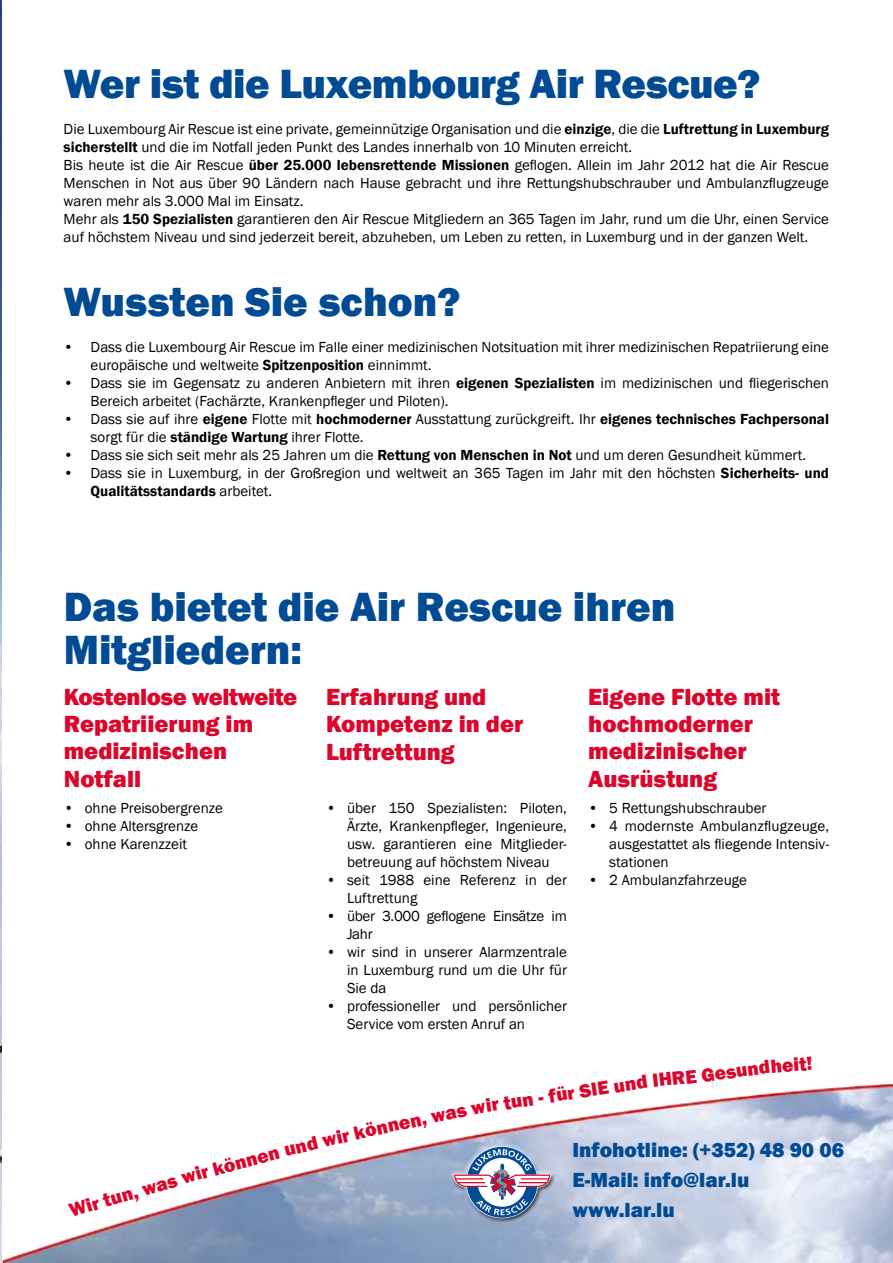
<style>
.page{position:relative;width:893px;height:1263px;background:#fff}
.page>*{position:absolute;margin:0;border:0;box-sizing:border-box;transform-origin:0 0}
.t1{font:800 42px/43.5px "Franklin Gothic";color:#004b93}
.t2{font:800 24px/27.6px "Franklin Gothic";color:#dd052b}
.t3{font:800 21px/30px "Franklin Gothic";color:#004b93}
.t4{font:800 19.5px "Franklin Gothic";color:#dd052b}
.t5{font:15px/18px "Franklin Gothic";color:#000}
.t6{font:15px/18px "Franklin Gothic";letter-spacing:-.02em;color:#000}
.s1{font-weight:600}
</style>
<div class="page">
<img style="left:0;top:0;width:2px;height:1263px">
<img style="left:41px;top:1083px;width:852px;height:164px">
<div style="left:449px;top:1142px;width:105px;height:58px;background:#fff;opacity:.75"></div>
<div style="left:452px;top:1160px;width:103px;height:62px;background:#000;opacity:.75"></div>
<svg style="left:454px;top:1146px;width:97px;height:72px"></svg>
<h1 class="t1" style="left:64px;top:62px;width:698px">Wer ist die Luxembourg Air Rescue?</h1>
<p class="t5" style="left:64px;top:120px;width:767px">Die Luxembourg Air Rescue ist eine private, gemeinnützige Organisation und die <span class="s1">einzige</span>, die die <span class="s1">Luftrettung in Luxemburg sicherstellt</span> und die im Notfall jeden Punkt des Landes innerhalb von 10 Minuten erreicht.<br>Bis heute ist die Air Rescue <span class="s1">über 25.000 lebensrettende Missionen</span> geflogen. Allein im Jahr 2012 hat die Air Rescue Menschen in Not aus über 90 Ländern nach Hause gebracht und ihre Rettungshubschrauber und Ambulanzflugzeuge waren mehr als 3.000 Mal im Einsatz.<br>Mehr als <span class="s1">150 Spezialisten</span> garantieren den Air Rescue Mitgliedern an 365 Tagen im Jahr, rund um die Uhr, einen Service auf höchstem Niveau und sind jederzeit bereit, abzuheben, um Leben zu retten, in Luxemburg und in der ganzen Welt.</p>
<h1 class="t1" style="left:64px;top:280px;width:398px">Wussten Sie schon?</h1>
<p class="t5" style="left:91px;top:338px;width:740px;text-indent:-27px">• Dass die Luxembourg Air Rescue im Falle einer medizinischen Notsituation mit ihrer medizinischen Repatriierung eine europäische und weltweite <span class="s1">Spitzenposition</span> einnimmt.</p>
<p class="t5" style="left:91px;top:374px;width:740px;text-indent:-27px">• Dass sie im Gegensatz zu anderen Anbietern mit ihren <span class="s1">eigenen Spezialisten</span> im medizinischen und fliegerischen<br>Bereich arbeitet (Fachärzte, Krankenpfleger und Piloten).</p>
<p class="t5" style="left:91px;top:410px;width:740px;text-indent:-27px">• Dass sie auf ihre <span class="s1">eigene</span> Flotte mit <span class="s1">hochmoderner</span> Ausstattung zurückgreift. Ihr <span class="s1">eigenes technisches Fachpersonal </span>sorgt für die <span class="s1">ständige Wartung</span> ihrer Flotte.</p>
<p class="t5" style="left:64px;top:446px;width:744px">• Dass sie sich seit mehr als 25 Jahren um die <span class="s1">Rettung von Menschen in Not</span> und um deren Gesundheit kümmert.</p>
<p class="t5" style="left:91px;top:464px;width:740px;text-indent:-27px">• Dass sie in Luxemburg, in der Großregion und weltweit an 365 Tagen im Jahr mit den höchsten <span class="s1">Sicherheits- und<br>Qualitätsstandards</span> arbeitet.</p>
<h1 class="t1" style="left:64px;top:584px;width:613px">Das bietet die Air Rescue ihren<br>Mitgliedern:</h1>
<h2 class="t2" style="left:64px;top:683px;width:235px">Kostenlose weltweite<br>Repatriierung im medizinischen<br>Notfall</h2>
<p class="t5" style="left:64px;top:799px;width:161px">• ohne Preisobergrenze</p>
<p class="t5" style="left:64px;top:817px;width:136px">• ohne Altersgrenze</p>
<p class="t5" style="left:64px;top:835px;width:125px">• ohne Karenzzeit</p>
<h2 class="t2" style="left:326px;top:683px;width:199px">Erfahrung und<br>Kompetenz in der<br>Luftrettung</h2>
<p class="t5" style="left:347px;top:800px;width:221px;text-align:justify;text-indent:-21px">• über 150 Spezialisten: Piloten, Ärzte, Krankenpfleger, Ingenieure, usw. garantieren eine Mitglieder&shy;betreuung auf höchstem Niveau</p>
<p class="t5" style="left:347px;top:872px;width:221px;text-indent:-21px">• seit 1988 eine Referenz in der<br>Luftrettung</p>
<p class="t6" style="left:347px;top:908px;width:221px;text-indent:-21px">• über 3.000 geflogene Einsätze im<br>Jahr</p>
<p class="t5" style="left:347px;top:944px;width:221px;text-align:justify;text-indent:-21px">• wir sind in unserer Alarmzentrale in Luxemburg rund um die Uhr für Sie da</p>
<p class="t5" style="left:347px;top:998px;width:221px;text-indent:-21px">• professioneller und persönlicher<br>Service vom ersten Anruf an</p>
<h2 class="t2" style="left:588px;top:683px;width:193px">Eigene Flotte mit hochmoderner medizinischer<br>Ausrüstung</h2>
<p class="t5" style="left:588px;top:799px;width:180px">• 5 Rettungshubschrauber</p>
<p class="t5" style="left:609px;top:817px;width:221px;text-align:justify;text-indent:-21px">• 4 modernste Ambulanzflugzeuge, ausgestattet als fliegende Intensiv&shy;stationen</p>
<p class="t5" style="left:588px;top:871px;width:160px">• 2 Ambulanzfahrzeuge</p>
<h3 class="t4" style="left:484px;top:1093px;width:165px;rotate:-9deg">ir tun - für SIE und</h3>
<h3 class="t4" style="left:651px;top:1068px;width:64px;rotate:-6deg">IHRE G</h3>
<h3 class="t4" style="left:713px;top:1061px;width:58px;rotate:-8deg">esund</h3>
<h3 class="t4" style="left:770px;top:1053px;width:44px;rotate:-4deg">heit!</h3>
<h3 class="t4" style="left:374px;top:1116px;width:113px;rotate:-12deg">nnen, was w</h3>
<h3 class="t4" style="left:281px;top:1137px;width:96px;rotate:-13deg">und wir kö</h3>
<h3 class="t3" style="left:572px;top:1135px;width:273px">Infohotline: (+352) 48 90 06<br>E-Mail: info@lar.lu www.lar.lu</h3>
<h3 class="t4" style="left:198px;top:1160px;width:82px;rotate:-15deg">r können</h3>
<h3 class="t4" style="left:118px;top:1183px;width:84px;rotate:-16deg">n, was wi</h3>
<h3 class="t4" style="left:66px;top:1199px;width:56px;rotate:-17deg">Wir tu</h3>
</div>
